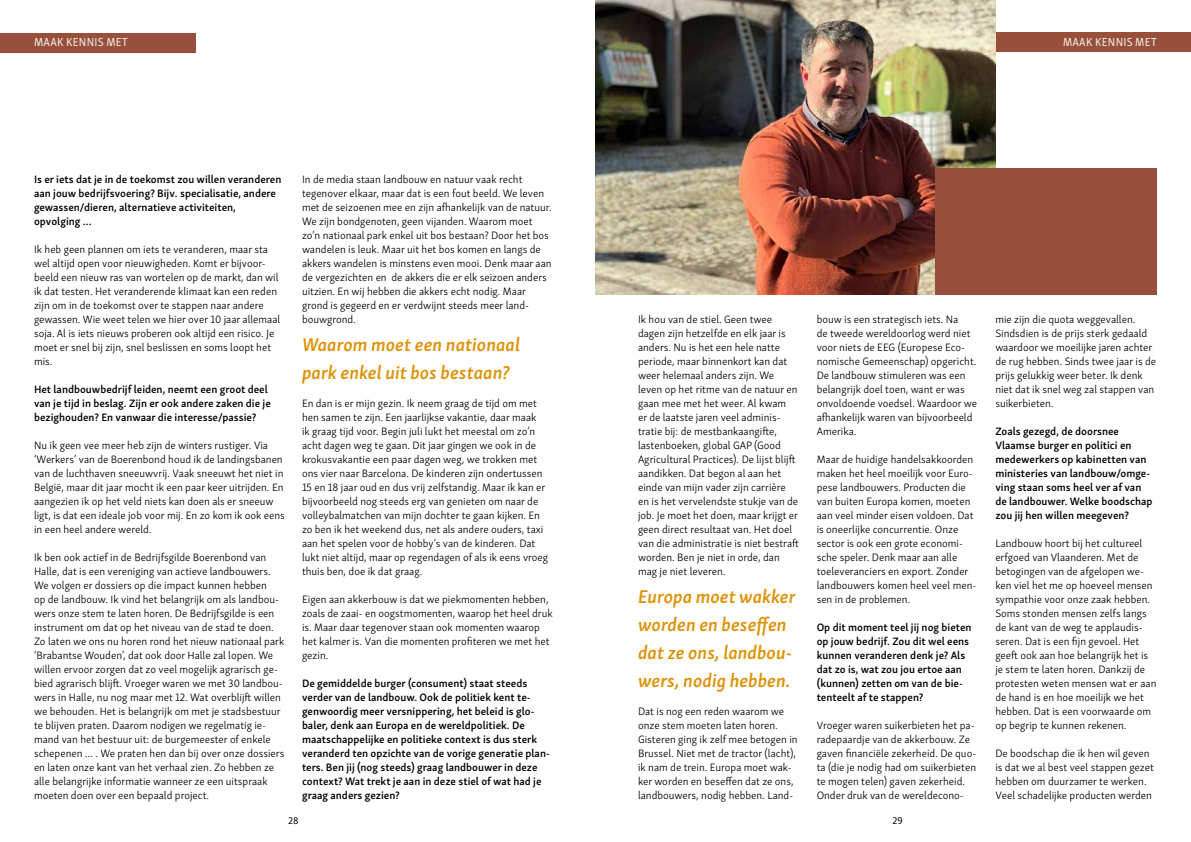
<style>
.page{position:relative;width:1191px;height:842px;background:#fff}
.page>*{position:absolute;margin:0;border:0;box-sizing:border-box;transform-origin:0 0}
.t1{font:italic 600 19px/28px "Skolar Sans Latn";color:#de9209}
.t2{font:12px "Skolar Sans Latn Cn Me";letter-spacing:.02em;color:#ede9dd}
.t3{font:300 11px/14px "Skolar Sans Latn";color:#000}
.t4{font:600 11px/14px "Skolar Sans Latn";color:#000}
.t5{font:10px "Skolar Sans Latn";color:#000}
</style>
<div class="page">
<div style="left:995px;top:33px;width:196px;height:19px;background:#984f3c"></div>
<div style="left:0;top:33px;width:196px;height:19px;background:#984f3c"></div>
<img style="left:595px;top:0;width:400px;height:295px">
<div style="left:935px;top:169px;width:222px;height:126px;background:#974f3c"></div>
<p class="t2" style="left:34px;top:33px;width:96px">MAAK KENNIS MET</p>
<p class="t2" style="left:1063px;top:33px;width:96px">MAAK KENNIS MET</p>
<p class="t4" style="left:34px;top:171px;width:249px">Is er iets dat je in de toekomst zou willen veranderen aan jouw bedrijfsvoering? Bijv. specialisatie, andere gewassen/dieren, alternatieve activiteiten, opvolging …</p>
<p class="t3" style="left:34px;top:241px;width:248px">Ik heb geen plannen om iets te veranderen, maar sta wel altijd open voor nieuwigheden. Komt er bijvoor&shy;beeld een nieuw ras van wortelen op de markt, dan wil ik dat testen. Het veranderende klimaat kan een reden zijn om in de toekomst over te stappen naar andere gewassen. Wie weet telen we hier over 10 jaar allemaal soja. Al is iets nieuws proberen ook altijd een risico. Je moet er snel bij zijn, snel beslissen en soms loopt het mis.</p>
<p class="t4" style="left:34px;top:381px;width:238px">Het landbouwbedrijf leiden, neemt een groot deel van je tijd in beslag. Zijn er ook andere zaken die je bezighouden? En vanwaar die interesse/passie?</p>
<p class="t3" style="left:34px;top:437px;width:252px">Nu ik geen vee meer heb zijn de winters rustiger. Via ‘Werkers’ van de Boerenbond houd ik de landingsbanen van de luchthaven sneeuwvrij. Vaak sneeuwt het niet in België, maar dit jaar mocht ik een paar keer uitrijden. En aangezien ik op het veld niets kan doen als er sneeuw ligt, is dat een ideale job voor mij. En zo kom ik ook eens in een heel andere wereld.</p>
<p class="t3" style="left:34px;top:549px;width:252px">Ik ben ook actief in de Bedrijfsgilde Boerenbond van Halle, dat is een vereniging van actieve landbouwers.<br>We volgen er dossiers op die impact kunnen hebben<br>op de landbouw. Ik vind het belangrijk om als landbou&shy;wers onze stem te laten horen. De Bedrijfsgilde is een instrument om dat op het niveau van de stad te doen.<br>Zo laten we ons nu horen rond het nieuw nationaal park ‘Brabantse Wouden’, dat ook door Halle zal lopen. We willen ervoor zorgen dat zo veel mogelijk agrarisch ge&shy;bied agrarisch blijft. Vroeger waren we met 30 landbou&shy;wers in Halle, nu nog maar met 12. Wat overblijft willen we behouden. Het is belangrijk om met je stadsbestuur te blijven praten. Daarom nodigen we regelmatig ie&shy;mand van het bestuur uit: de burgemeester of enkele schepenen … . We praten hen dan bij over onze dossiers en laten onze kant van het verhaal zien. Zo hebben ze alle belangrijke informatie wanneer ze een uitspraak moeten doen over een bepaald project.</p>
<p class="t3" style="left:302px;top:171px;width:251px">In de media staan landbouw en natuur vaak recht tegenover elkaar, maar dat is een fout beeld. We leven met de seizoenen mee en zijn afhankelijk van de natuur.<br>We zijn bondgenoten, geen vijanden. Waarom moet zo’n nationaal park enkel uit bos bestaan? Door het bos wandelen is leuk. Maar uit het bos komen en langs de akkers wandelen is minstens even mooi. Denk maar aan de vergezichten en de akkers die er elk seizoen anders uitzien. En wij hebben die akkers echt nodig. Maar grond is gegeerd en er verdwijnt steeds meer land&shy;bouwgrond.</p>
<h1 class="t1" style="left:302px;top:329px;width:219px">Waarom moet een nationaal park enkel uit bos bestaan?</h1>
<p class="t3" style="left:302px;top:395px;width:248px">En dan is er mijn gezin. Ik neem graag de tijd om met hen samen te zijn. Een jaarlijkse vakantie, daar maak<br>ik graag tijd voor. Begin juli lukt het meestal om zo’n acht dagen weg te gaan. Dit jaar gingen we ook in de krokusvakantie een paar dagen weg, we trokken met ons vier naar Barcelona. De kinderen zijn ondertussen 15 en 18 jaar oud en dus vrij zelfstandig. Maar ik kan er bijvoorbeeld nog steeds erg van genieten om naar de volleybalmatchen van mijn dochter te gaan kijken. En zo ben ik het weekend dus, net als andere ouders, taxi aan het spelen voor de hobby’s van de kinderen. Dat lukt niet altijd, maar op regendagen of als ik eens vroeg thuis ben, doe ik dat graag.</p>
<p class="t3" style="left:302px;top:591px;width:252px">Eigen aan akkerbouw is dat we piekmomenten hebben, zoals de zaai- en oogstmomenten, waarop het heel druk is. Maar daar tegenover staan ook momenten waarop het kalmer is. Van die momenten profiteren we met het gezin.</p>
<p class="t4" style="left:302px;top:675px;width:249px">De gemiddelde burger (consument) staat steeds verder van de landbouw. Ook de politiek kent te&shy;genwoordig meer versnippering, het beleid is glo&shy;baler, denk aan Europa en de wereldpolitiek. De maatschappelijke en politieke context is dus sterk veranderd ten opzichte van de vorige generatie plan&shy;ters. Ben jij (nog steeds) graag landbouwer in deze context? Wat trekt je aan in deze stiel of wat had je graag anders gezien?</p>
<p class="t3" style="left:638px;top:311px;width:162px">Ik hou van de stiel. Geen twee dagen zijn hetzelfde en elk jaar is anders. Nu is het een hele natte periode, maar binnenkort kan dat weer helemaal anders zijn. We leven op het ritme van de natuur en gaan mee met het weer. Al kwam<br>er de laatste jaren veel adminis&shy;tratie bij: de mestbankaangifte, lastenboeken, global GAP (Good<br>Agricultural Practices). De lijst blijft aandikken. Dat begon al aan het einde van mijn vader zijn carrière en is het vervelendste stukje van de job. Je moet het doen, maar krijgt er geen direct resultaat van. Het doel van die administratie is niet bestraft worden. Ben je niet in orde, dan mag je niet leveren.</p>
<h1 class="t1" style="left:638px;top:581px;width:159px">Europa moet wakker worden en beseffen dat ze ons, landbou&shy;wers, nodig hebben.</h1>
<p class="t3" style="left:638px;top:703px;width:161px">Dat is nog een reden waarom we onze stem moeten laten horen.<br>Gisteren ging ik zelf mee betogen in<br>Brussel. Niet met de tractor (lacht), ik nam de trein. Europa moet wak&shy;ker worden en beseffen dat ze ons, landbouwers, nodig hebben. Land-</p>
<p class="t3" style="left:816px;top:311px;width:162px">bouw is een strategisch iets. Na<br>de tweede wereldoorlog werd niet voor niets de EEG (Europese Eco&shy;nomische Gemeenschap) opgericht.<br>De landbouw stimuleren was een belangrijk doel toen, want er was onvoldoende voedsel. Waardoor we afhankelijk waren van bijvoorbeeld<br>Amerika.</p>
<p class="t3" style="left:816px;top:451px;width:161px">Maar de huidige handelsakkoorden maken het heel moeilijk voor Euro&shy;pese landbouwers. Producten die van buiten Europa komen, moeten aan veel minder eisen voldoen. Dat is oneerlijke concurrentie. Onze sector is ook een grote economi&shy;sche speler. Denk maar aan alle toeleveranciers en export. Zonder landbouwers komen heel veel men&shy;sen in de problemen.</p>
<p class="t4" style="left:816px;top:619px;width:156px">Op dit moment teel jij nog bieten op jouw bedrijf. Zou dit wel eens kunnen veranderen denk je? Als dat zo is, wat zou jou ertoe aan (kunnen) zetten om van de bie&shy;tenteelt af te stappen?</p>
<p class="t3" style="left:816px;top:717px;width:161px">Vroeger waren suikerbieten het pa&shy;radepaardje van de akkerbouw. Ze gaven financiële zekerheid. De quo&shy;ta (die je nodig had om suikerbieten te mogen telen) gaven zekerheid.<br>Onder druk van de wereldecono-</p>
<p class="t5" style="left:288px;top:813px;width:12px">28</p>
<p class="t5" style="left:892px;top:813px;width:12px">29</p>
<p class="t3" style="left:995px;top:311px;width:162px">mie zijn die quota weggevallen.<br>Sindsdien is de prijs sterk gedaald waardoor we moeilijke jaren achter de rug hebben. Sinds twee jaar is de prijs gelukkig weer beter. Ik denk niet dat ik snel weg zal stappen van suikerbieten.</p>
<p class="t4" style="left:995px;top:423px;width:159px">Zoals gezegd, de doorsnee<br>Vlaamse burger en politici en medewerkers op kabinetten van ministeries van landbouw/omge&shy;ving staan soms heel ver af van de landbouwer. Welke boodschap zou jij hen willen meegeven?</p>
<p class="t3" style="left:995px;top:535px;width:163px">Landbouw hoort bij het cultureel erfgoed van Vlaanderen. Met de betogingen van de afgelopen we&shy;ken viel het me op hoeveel mensen sympathie voor onze zaak hebben.<br>Soms stonden mensen zelfs langs de kant van de weg te applaudis&shy;seren. Dat is een fijn gevoel. Het geeft ook aan hoe belangrijk het is je stem te laten horen. Dankzij de protesten weten mensen wat er aan de hand is en hoe moeilijk we het hebben. Dat is een voorwaarde om op begrip te kunnen rekenen.</p>
<p class="t3" style="left:995px;top:745px;width:160px">De boodschap die ik hen wil geven is dat we al best veel stappen gezet hebben om duurzamer te werken.<br>Veel schadelijke producten werden</p>
</div>
